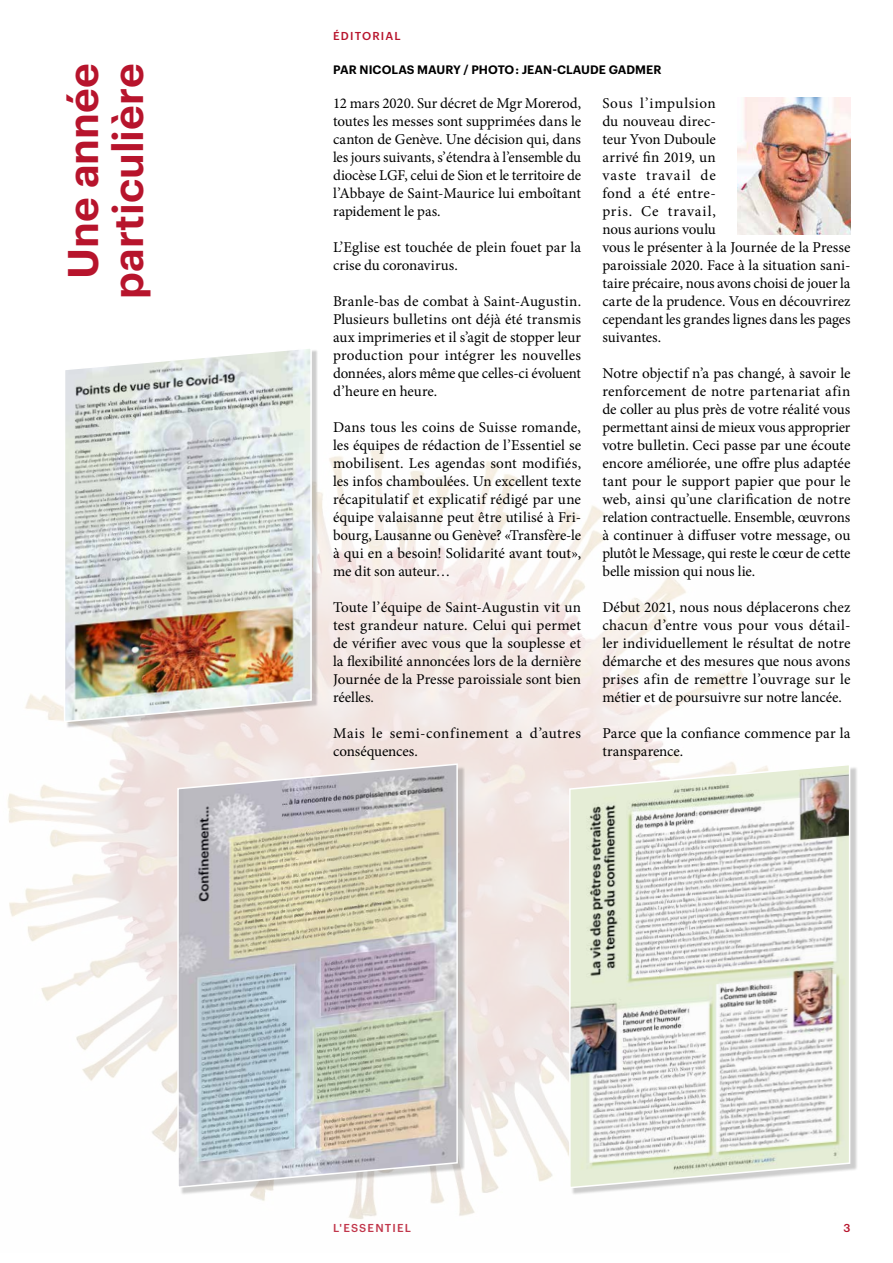
<style>
.page{position:relative;width:893px;height:1263px;background:#fff}
.page>*{position:absolute;margin:0;border:0;box-sizing:border-box;transform-origin:0 0}
.t1{font:600 42px/45px "Graphik";color:#b7142c;text-align:center}
.t2{font:15px/18px "Minion Pro";color:#000;text-align:justify}
.t3{font:15px/18px "Minion Pro";letter-spacing:.025em;color:#000}
.t4{font:600 12px "Graphik";letter-spacing:.005em;color:#000}
.t5{font:500 11.25px "Graphik";letter-spacing:.105em;color:#b7142c}
</style>
<div class="page">
<img style="left:7px;top:449px;width:737px;height:770px">
<div style="left:180px;top:766px;width:285px;height:429px;background:#000;opacity:.2"></div>
<svg style="left:177px;top:762px;width:282px;height:427px;background:#c6c7c1"></svg>
<div style="left:572px;top:766px;width:286px;height:429px;background:#000;opacity:.2"></div>
<svg style="left:568px;top:763px;width:283px;height:426px"></svg>
<div style="left:66px;top:349px;width:252px;height:379px;background:#000;opacity:.2"></div>
<img style="left:63px;top:349px;width:250px;height:374px">
<img style="left:737px;top:98px;width:113px;height:136px">
<p class="t5" style="left:333px;top:27px;width:69px">ÉDITORIAL</p>
<h1 class="t1" style="left:57px;top:299px;width:237px;rotate:-90deg">Une année particulière</h1>
<p class="t4" style="left:333px;top:60px;width:330px">PAR NICOLAS MAURY / PHOTO : JEAN-CLAUDE GADMER</p>
<p class="t2" style="left:333px;top:94px;width:250px">12 mars 2020. Sur décret de Mgr Morerod, toutes les messes sont supprimées dans le canton de Genève. Une décision qui, dans les jours suivants, s’étendra à l’ensemble du diocèse LGF, celui de Sion et le territoire de l’Abbaye de Saint-Maurice lui emboîtant rapidement le pas.</p>
<p class="t2" style="left:333px;top:238px;width:250px">L’Eglise est touchée de plein fouet par la crise du coronavirus.</p>
<p class="t2" style="left:333px;top:292px;width:250px">Branle-bas de combat à Saint-Augustin.<br>Plusieurs bulletins ont déjà été transmis aux imprimeries et il s’agit de stopper leur production pour intégrer les nouvelles données, alors même que celles-ci évoluent d’heure en heure.</p>
<p class="t2" style="left:333px;top:418px;width:250px">Dans tous les coins de Suisse romande, les équipes de rédaction de l’Essentiel se mobilisent. Les agendas sont modifiés, les infos chamboulées. Un excellent texte récapitulatif et explicatif rédigé par une équipe valaisanne peut être utilisé à Fri&shy;bourg, Lausanne ou Genève? «Transfère-le à qui en a besoin! Solidarité avant tout», me dit son auteur…</p>
<p class="t2" style="left:333px;top:598px;width:250px">Toute l’équipe de Saint-Augustin vit un test grandeur nature. Celui qui permet de vérifier avec vous que la souplesse et la flexibilité annoncées lors de la dernière Journée de la Presse paroissiale sont bien réelles.</p>
<p class="t3" style="left:333px;top:724px;width:250px">Mais le semi-confinement a d’autres conséquences.</p>
<p class="t2" style="left:602px;top:94px;width:250px;text-align:left">Sous l’impulsion<br>du nouveau direc-<br>teur Yvon Duboule<br>arrivé fin 2019, un<br>vaste travail de<br>fond a été entre-<br>pris. Ce travail,<br>nous aurions voulu<br>vous le présenter à la Journée de la Presse paroissiale 2020. Face à la situation sani&shy;taire précaire, nous avons choisi de jouer la carte de la prudence. Vous en découvrirez cependant les grandes lignes dans les pages suivantes.</p>
<p class="t2" style="left:602px;top:364px;width:250px">Notre objectif n’a pas changé, à savoir le renforcement de notre partenariat afin de coller au plus près de votre réalité vous permettant ainsi de mieux vous approprier votre bulletin. Ceci passe par une écoute encore améliorée, une offre plus adaptée tant pour le support papier que pour le web, ainsi qu’une clarification de notre relation contractuelle. Ensemble, œuvrons à continuer à diffuser votre message, ou plutôt le Message, qui reste le cœur de cette belle mission qui nous lie.</p>
<p class="t2" style="left:602px;top:598px;width:250px">Début 2021, nous nous déplacerons chez chacun d’entre vous pour vous détail&shy;ler individuellement le résultat de notre démarche et des mesures que nous avons prises afin de remettre l’ouvrage sur le métier et de poursuivre sur notre lancée.</p>
<p class="t2" style="left:602px;top:724px;width:250px">Parce que la confiance commence par la transparence.</p>
<p class="t5" style="left:333px;top:1219px;width:80px">L'ESSENTIEL</p>
<p class="t5" style="left:843px;top:1219px;width:9px">3</p>
</div>
